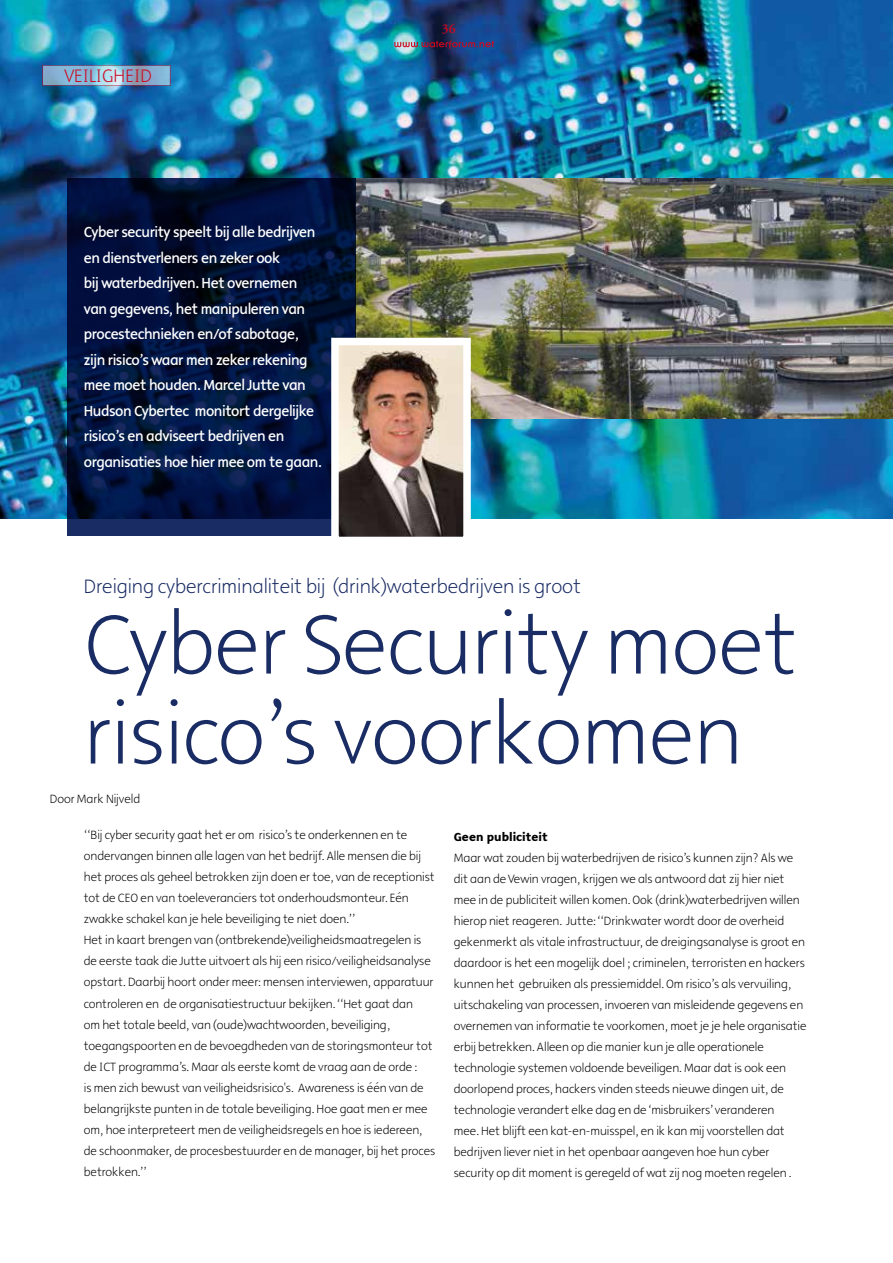
<style>
.page{position:relative;width:893px;height:1263px;background:#fff}
.page>*{position:absolute;margin:0;border:0;box-sizing:border-box;transform-origin:0 0}
.t1{font:300 84px/90px "Malcom";color:#1a2c64}
.t2{font:300 19.5px "Malcom";color:#1a2c64}
.t3{font:300 18.15px "Malcom";color:#cd071e}
.t4{font:15px/25.5px "Malcom";letter-spacing:-.03em;color:#fff}
.t5{font:600 13.5px "Adobe Garamond";color:#cd071e}
.t6{font:300 12px/21px "Malcom";color:#000}
.t7{font:700 12px "Malcom";color:#000}
</style>
<div class="page">
<img style="left:0;top:0;width:893px;height:519px">
<img style="left:355px;top:179px;width:538px;height:239px">
<svg style="left:67px;top:179px;width:288px;height:357px;background:#02133c"></svg>
<img style="left:340px;top:347px;width:122px;height:188px">
<div style="left:331px;top:338px;width:140px;height:206px;border:8px solid #fff"></div>
<svg style="left:394px;top:41px;width:100px;height:8px"></svg>
<svg style="left:43px;top:65px;width:127px;height:21px;background:#8db0cd"></svg>
<h3 class="t3" style="left:65px;top:64px;width:20px">Veiligheid</h3>
<p class="t4" style="left:84px;top:219px;width:240px">Cyber security speelt bij alle bedrijven en dienstverleners en zeker ook<br>bij waterbedrijven. Het overnemen van gegevens, het manipuleren van procestechnieken en/of sabotage, zijn risico’s waar men zeker rekening mee moet houden. Marcel Jutte van Hudson Cybertec monitort dergelijke risico’s en adviseert bedrijven en organisaties hoe hier mee om te gaan.</p>
<p class="t5" style="left:442px;top:21px;width:15px">36</p>
<h2 class="t2" style="left:84px;top:573px;width:498px">Dreiging cybercriminaliteit bij (drink)waterbedrijven is groot</h2>
<h1 class="t1" style="left:84px;top:600px;width:714px">Cyber Security moet risico’s voorkomen</h1>
<p class="t6" style="left:50px;top:788px;width:92px">Door Mark Nijveld</p>
<p class="t6" style="left:84px;top:825px;width:353px">“Bij cyber security gaat het er om risico’s te onderkennen en te ondervangen binnen alle lagen van het bedrijf. Alle mensen die bij het proces als geheel betrokken zijn doen er toe, van de receptionist tot de CEO en van toeleveranciers tot onderhoudsmonteur. Eén zwakke schakel kan je hele beveiliging te niet doen.”<br>Het in kaart brengen van (ontbrekende)veiligheidsmaatregelen is de eerste taak die Jutte uitvoert als hij een risico/veiligheidsanalyse opstart. Daarbij hoort onder meer: mensen interviewen, apparatuur controleren en de organisatiestructuur bekijken. “Het gaat dan<br>om het totale beeld, van (oude)wachtwoorden, beveiliging, toegangspoorten en de bevoegdheden van de storingsmonteur tot de ICT programma’s. Maar als eerste komt de vraag aan de orde :<br>is men zich bewust van veiligheidsrisico's. Awareness is één van de belangrijkste punten in de totale beveiliging. Hoe gaat men er mee om, hoe interpreteert men de veiligheidsregels en hoe is iedereen, de schoonmaker, de procesbestuurder en de manager, bij het proces betrokken.”</p>
<p class="t7" style="left:454px;top:829px;width:95px">Geen publiciteit</p>
<p class="t6" style="left:454px;top:847px;width:354px">Maar wat zouden bij waterbedrijven de risico’s kunnen zijn? Als we dit aan de Vewin vragen, krijgen we als antwoord dat zij hier niet mee in de publiciteit willen komen. Ook (drink)waterbedrijven willen hierop niet reageren. Jutte: “Drinkwater wordt door de overheid gekenmerkt als vitale infrastructuur, de dreigingsanalyse is groot en daardoor is het een mogelijk doel ; criminelen, terroristen en hackers kunnen het gebruiken als pressiemiddel. Om risico’s als vervuiling, uitschakeling van processen, invoeren van misleidende gegevens en overnemen van informatie te voorkomen, moet je je hele organisatie erbij betrekken. Alleen op die manier kun je alle operationele technologie systemen voldoende beveiligen. Maar dat is ook een doorlopend proces, hackers vinden steeds nieuwe dingen uit, de technologie verandert elke dag en de ‘misbruikers’ veranderen<br>mee. Het blijft een kat-en-muisspel, en ik kan mij voorstellen dat bedrijven liever niet in het openbaar aangeven hoe hun cyber security op dit moment is geregeld of wat zij nog moeten regelen .</p>
</div>
